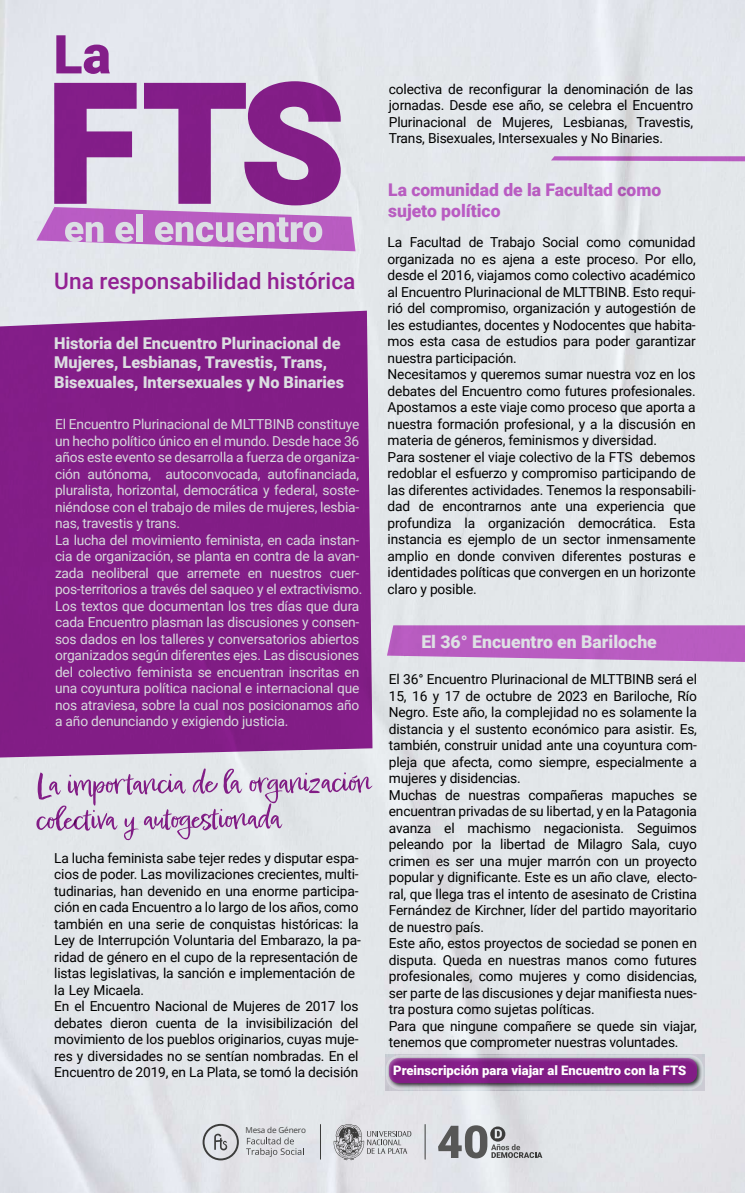
<style>
.page{position:relative;width:745px;height:1193px;background:#fff}
.page>*{position:absolute;margin:0;border:0;box-sizing:border-box;transform-origin:0 0}
.t1{font:500 22.62px "Roboto";color:#932193}
.t2{font:900 17.62px "Roboto";color:#dee1e4}
.t3{font:900 17.5px/21px "Roboto";color:#d066d3}
.t4{font:900 16.25px/19.5px "Roboto";color:#dcdde1}
.t5{font:13.75px/16.5px "Roboto";letter-spacing:-.01em;color:#000}
.t6{font:13.75px/16.5px "Roboto";letter-spacing:-.01em;color:#d8d9dd}
.t7{font:900 13px "Roboto";color:#fff}
.t8{font:8.12px "Open Sans";letter-spacing:-.02em;color:#3c3c3b}
</style>
<div class="page">
<svg style="left:56px;top:35px;width:54px;height:39px;background:#b587bd"></svg>
<svg style="left:36px;top:81px;width:319px;height:170px;background:#b989c0"></svg>
<div style="left:0;top:311px;width:372px;height:446px;background:#821d86"></div>
<svg style="left:36px;top:768px;width:336px;height:72px;background:#d7cfdd"></svg>
<svg style="left:387px;top:625px;width:357px;height:37px;background:#bc6ac4"></svg>
<svg style="left:550px;top:156px;width:194px;height:5px"></svg>
<svg style="left:438px;top:1125px;width:104px;height:33px;background:#a9aaad"></svg>
<svg style="left:333px;top:1124px;width:78px;height:36px;background:#bdbec1"></svg>
<svg style="left:246px;top:1137px;width:58px;height:20px"></svg>
<hr style="left:320px;top:1124px;width:1px;height:35px;background:#3c3c3b">
<hr style="left:424px;top:1124px;width:1px;height:35px;background:#3c3c3b">
<svg style="left:202px;top:1124px;width:37px;height:36px"></svg>
<img style="left:385px;top:1054px;width:319px;height:36px">
<svg style="left:386px;top:1055px;width:316px;height:34px;background:#a9aab1"></svg>
<svg style="left:388px;top:1058px;width:308px;height:25px;background:#842287"></svg>
<h1 class="t1" style="left:54px;top:265px;width:302px">Una responsabilidad histórica</h1>
<p class="t4" style="left:54px;top:332px;width:291px">Historia del Encuentro Plurinacional de<br>Mujeres, Lesbianas, Travestis, Trans,<br>Bisexuales, Intersexuales y No Binaries</p>
<p class="t6" style="left:55px;top:415px;width:309px">El Encuentro Plurinacional de MLTTBINB constituye un hecho político único en el mundo. Desde hace 36 años este evento se desarrolla a fuerza de organiza&shy;ción autónoma, autoconvocada, autofinanciada, pluralista, horizontal, democrática y federal, soste&shy;niéndose con el trabajo de miles de mujeres, lesbia&shy;nas, travestis y trans.<br>La lucha del movimiento feminista, en cada instan&shy;cia de organización, se planta en contra de la avan&shy;zada neoliberal que arremete en nuestros cuer&shy;pos-territorios a través del saqueo y el extractivismo.<br>Los textos que documentan los tres días que dura cada Encuentro plasman las discusiones y consen&shy;sos dados en los talleres y conversatorios abiertos organizados según diferentes ejes. Las discusiones del colectivo feminista se encuentran inscritas en una coyuntura política nacional e internacional que nos atraviesa, sobre la cual nos posicionamos año a año denunciando y exigiendo justicia.</p>
<p class="t5" style="left:54px;top:849px;width:308px">La lucha feminista sabe tejer redes y disputar espa&shy;cios de poder. Las movilizaciones crecientes, multi&shy;tudinarias, han devenido en una enorme participa&shy;ción en cada Encuentro a lo largo de los años, como también en una serie de conquistas históricas: la Ley de Interrupción Voluntaria del Embarazo, la pa&shy;ridad de género en el cupo de la representación de listas legislativas, la sanción e implementación de la Ley Micaela.<br>En el Encuentro Nacional de Mujeres de 2017 los debates dieron cuenta de la invisibilización del movimiento de los pueblos originarios, cuyas muje&shy;res y diversidades no se sentían nombradas. En el Encuentro de 2019, en La Plata, se tomó la decisión</p>
<p class="t8" style="left:245px;top:1125px;width:62px">Mesa de Género</p>
<p class="t5" style="left:388px;top:80px;width:306px;text-align:justify">colectiva de reconfigurar la denominación de las jornadas. Desde ese año, se celebra el Encuentro Plurinacional de Mujeres, Lesbianas, Travestis, Trans, Bisexuales, Intersexuales y No Binaries.</p>
<p class="t3" style="left:388px;top:179px;width:274px">La comunidad de la Facultad como sujeto político</p>
<p class="t5" style="left:387px;top:233px;width:309px">La Facultad de Trabajo Social como comunidad organizada no es ajena a este proceso. Por ello, desde el 2016, viajamos como colectivo académico al Encuentro Plurinacional de MLTTBINB. Esto requi&shy;rió del compromiso, organización y autogestión de les estudiantes, docentes y Nodocentes que habita&shy;mos esta casa de estudios para poder garantizar nuestra participación.<br>Necesitamos y queremos sumar nuestra voz en los debates del Encuentro como futures profesionales.<br>Apostamos a este viaje como proceso que aporta a nuestra formación profesional, y a la discusión en materia de géneros, feminismos y diversidad.<br>Para sostener el viaje colectivo de la FTS debemos redoblar el esfuerzo y compromiso participando de las diferentes actividades. Tenemos la responsabili&shy;dad de encontrarnos ante una experiencia que profundiza la organización democrática. Esta instancia es ejemplo de un sector inmensamente amplio en donde conviven diferentes posturas e identidades políticas que convergen en un horizonte claro y posible.</p>
<p class="t2" style="left:421px;top:629px;width:237px">El 36° Encuentro en Bariloche</p>
<p class="t5" style="left:388px;top:670px;width:309px">El 36° Encuentro Plurinacional de MLTTBINB será el 15, 16 y 17 de octubre de 2023 en Bariloche, Río Negro. Este año, la complejidad no es solamente la distancia y el sustento económico para asistir. Es, también, construir unidad ante una coyuntura com&shy;pleja que afecta, como siempre, especialmente a mujeres y disidencias.<br>Muchas de nuestras compañeras mapuches se encuentran privadas de su libertad, y en la Patagonia avanza el machismo negacionista. Seguimos peleando por la libertad de Milagro Sala, cuyo crimen es ser una mujer marrón con un proyecto popular y dignificante. Este es un año clave, electo&shy;ral, que llega tras el intento de asesinato de Cristina Fernández de Kirchner, líder del partido mayoritario de nuestro país.<br>Este año, estos proyectos de sociedad se ponen en disputa. Queda en nuestras manos como futures profesionales, como mujeres y como disidencias, ser parte de las discusiones y dejar manifiesta nues&shy;tra postura como sujetas políticas.<br>Para que ningune compañere se quede sin viajar, tenemos que comprometer nuestras voluntades.</p>
<p class="t7" style="left:393px;top:1061px;width:294px">Preinscripción para viajar al Encuentro con la FTS</p>
</div>
